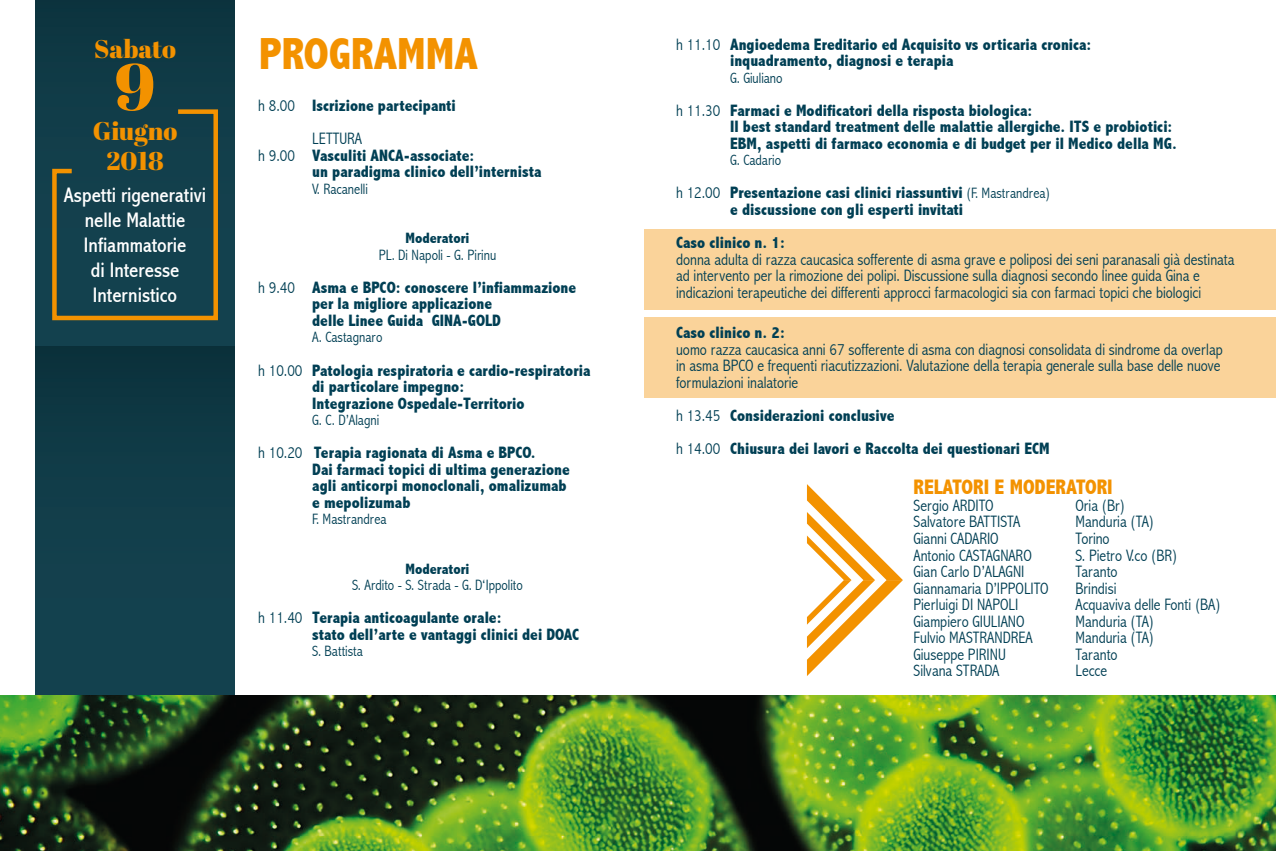
<style>
.page{position:relative;width:1276px;height:851px;background:#fff}
.page>*{position:absolute;margin:0;border:0;box-sizing:border-box;transform-origin:0 0}
.t1{font:66px "Abril Fatface";color:#f39200}
.t2{font:800 condensed 45px "Abadi";color:#f39200}
.t3{font:25.5px/30px "Abril Fatface";color:#f39200;text-align:center}
.t4{font:condensed 21px/25.2px "Abadi";color:#fff;text-align:center}
.t5{font:800 condensed 21px "Abadi";color:#f39200}
.t6{font:800 condensed 16.5px/16.5px "Abadi";color:#003f54}
.t7{font:300 condensed 16.5px/16.5px "Abadi";color:#003f54}
.t8{font:300 condensed 15px "Abadi";color:#003f54}
.t9{font:800 condensed 15px "Abadi";color:#003f54}
.s1{font-weight:300}
.s2{font-weight:300;font-size:15px}
</style>
<div class="page">
<div style="left:36px;top:0;width:198px;height:348px;background:#103b46"></div>
<div style="left:36px;top:346px;width:198px;height:372px;background:linear-gradient(to right,#113c49,#113c49)"></div>
<div style="left:644px;top:230px;width:632px;height:80px;background:#fad39a"></div>
<div style="left:644px;top:317px;width:632px;height:81px;background:#fad39a"></div>
<img style="left:0;top:695px;width:1276px;height:155px">
<svg style="left:807px;top:484px;width:96px;height:192px"></svg>
<svg style="left:52px;top:109px;width:166px;height:212px"></svg>
<h3 class="t3" style="left:94px;top:33px;width:83px">Sabato</h3>
<h1 class="t1" style="left:115px;top:40px;width:42px">9</h1>
<h3 class="t3" style="left:93px;top:115px;width:86px">Giugno<br>2018</h3>
<p class="t4" style="left:64px;top:182px;width:144px">Aspetti rigenerativi nelle Malattie<br>Infiammatorie<br>di Interesse<br>Internistico</p>
<h2 class="t2" style="left:259px;top:28px;width:220px">PROGRAMMA</h2>
<p class="t6" style="left:312px;top:89px;width:145px;line-height:33px;text-indent:-54px"><span class="s1">h 8.00</span> Iscrizione partecipanti<br><span class="s1">LETTURA</span></p>
<p class="t6" style="left:312px;top:147px;width:231px;text-indent:-54px"><span class="s1">h 9.00</span> Vasculiti ANCA-associate:<br>un paradigma clinico dell’internista</p>
<p class="t8" style="left:312px;top:180px;width:57px">V. Racanelli</p>
<p class="t9" style="left:405px;top:230px;width:65px">Moderatori</p>
<p class="t8" style="left:379px;top:246px;width:119px">PL. Di Napoli - G. Pirinu</p>
<p class="t6" style="left:312px;top:279px;width:265px;text-indent:-54px"><span class="s1">h 9.40</span> Asma e BPCO: conoscere l’infiammazione per la migliore applicazione<br>delle Linee Guida GINA-GOLD</p>
<p class="t8" style="left:312px;top:329px;width:72px">A. Castagnaro</p>
<p class="t6" style="left:312px;top:361px;width:280px;text-indent:-54px"><span class="s1">h 10.00</span> Patologia respiratoria e cardio-respiratoria di particolare impegno:<br>Integrazione Ospedale-Territorio</p>
<p class="t8" style="left:312px;top:411px;width:69px">G. C. D’Alagni</p>
<p class="t6" style="left:312px;top:444px;width:259px;text-indent:-54px"><span class="s1">h 10.20</span> Terapia ragionata di Asma e BPCO.<br>Dai farmaci topici di ultima generazione agli anticorpi monoclonali, omalizumab e mepolizumab</p>
<p class="t8" style="left:312px;top:510px;width:76px">F. Mastrandrea</p>
<p class="t9" style="left:405px;top:560px;width:65px">Moderatori</p>
<p class="t8" style="left:352px;top:576px;width:172px">S. Ardito - S. Strada - G. D‘Ippolito</p>
<p class="t6" style="left:312px;top:609px;width:268px;text-indent:-54px"><span class="s1">h 11.40</span> Terapia anticoagulante orale:<br>stato dell’arte e vantaggi clinici dei DOAC</p>
<p class="t8" style="left:312px;top:642px;width:52px">S. Battista</p>
<p class="t6" style="left:730px;top:36px;width:363px;text-indent:-54px"><span class="s1">h 11.10</span> Angioedema Ereditario ed Acquisito vs orticaria cronica: inquadramento, diagnosi e terapia</p>
<p class="t8" style="left:730px;top:69px;width:54px">G. Giuliano</p>
<p class="t6" style="left:730px;top:102px;width:448px;text-indent:-54px"><span class="s1">h 11.30</span> Farmaci e Modificatori della risposta biologica:<br>Il best standard treatment delle malattie allergiche. ITS e probiotici:<br>EBM, aspetti di farmaco economia e di budget per il Medico della MG.</p>
<p class="t8" style="left:730px;top:152px;width:53px">G. Cadario</p>
<p class="t6" style="left:730px;top:185px;width:322px;text-indent:-54px"><span class="s1">h 12.00</span> Presentazione casi clinici riassuntivi <span class="s2">(F. Mastrandrea) </span>e discussione con gli esperti invitati</p>
<p class="t6" style="left:676px;top:234px;width:110px">Caso clinico n. 1:</p>
<p class="t7" style="left:676px;top:251px;width:560px">donna adulta di razza caucasica sofferente di asma grave e poliposi dei seni paranasali già destinata ad intervento per la rimozione dei polipi. Discussione sulla diagnosi secondo linee guida Gina e indicazioni terapeutiche dei differenti approcci farmacologici sia con farmaci topici che biologici</p>
<p class="t6" style="left:676px;top:324px;width:110px">Caso clinico n. 2:</p>
<p class="t7" style="left:676px;top:341px;width:548px">uomo razza caucasica anni 67 sofferente di asma con diagnosi consolidata di sindrome da overlap in asma BPCO e frequenti riacutizzazioni. Valutazione della terapia generale sulla base delle nuove formulazioni inalatorie</p>
<p class="t6" style="left:676px;top:398px;width:375px;line-height:33px"><span class="s1">h 13.45</span> Considerazioni conclusive<br><span class="s1">h 14.00</span> Chiusura dei lavori e Raccolta dei questionari ECM</p>
<p class="t5" style="left:913px;top:475px;width:201px">RELATORI E MODERATORI</p>
<p class="t7" style="left:913px;top:497px;width:82px">Sergio ARDITO</p>
<p class="t7" style="left:1075px;top:497px;width:51px">Oria (Br)</p>
<p class="t7" style="left:913px;top:513px;width:108px">Salvatore BATTISTA</p>
<p class="t7" style="left:1075px;top:513px;width:80px">Manduria (TA)</p>
<p class="t7" style="left:913px;top:530px;width:87px">Gianni CADARIO</p>
<p class="t7" style="left:1075px;top:530px;width:36px">Torino</p>
<p class="t7" style="left:913px;top:546px;width:120px">Antonio CASTAGNARO</p>
<p class="t7" style="left:1075px;top:546px;width:103px">S. Pietro V.co (BR)</p>
<p class="t7" style="left:913px;top:563px;width:112px">Gian Carlo D’ALAGNI</p>
<p class="t7" style="left:1075px;top:563px;width:44px">Taranto</p>
<p class="t7" style="left:913px;top:579px;width:137px">Giannamaria D’IPPOLITO</p>
<p class="t7" style="left:1075px;top:579px;width:42px">Brindisi</p>
<p class="t7" style="left:913px;top:596px;width:106px">Pierluigi DI NAPOLI</p>
<p class="t7" style="left:1075px;top:596px;width:147px">Acquaviva delle Fonti (BA)</p>
<p class="t7" style="left:913px;top:612px;width:113px">Giampiero GIULIANO</p>
<p class="t7" style="left:1075px;top:612px;width:80px">Manduria (TA)</p>
<p class="t7" style="left:913px;top:629px;width:121px">Fulvio MASTRANDREA</p>
<p class="t7" style="left:1075px;top:629px;width:80px">Manduria (TA)</p>
<p class="t7" style="left:913px;top:645px;width:94px">Giuseppe PIRINU</p>
<p class="t7" style="left:1075px;top:645px;width:44px">Taranto</p>
<p class="t7" style="left:913px;top:662px;width:87px">Silvana STRADA</p>
<p class="t7" style="left:1075px;top:662px;width:33px">Lecce</p>
</div>
